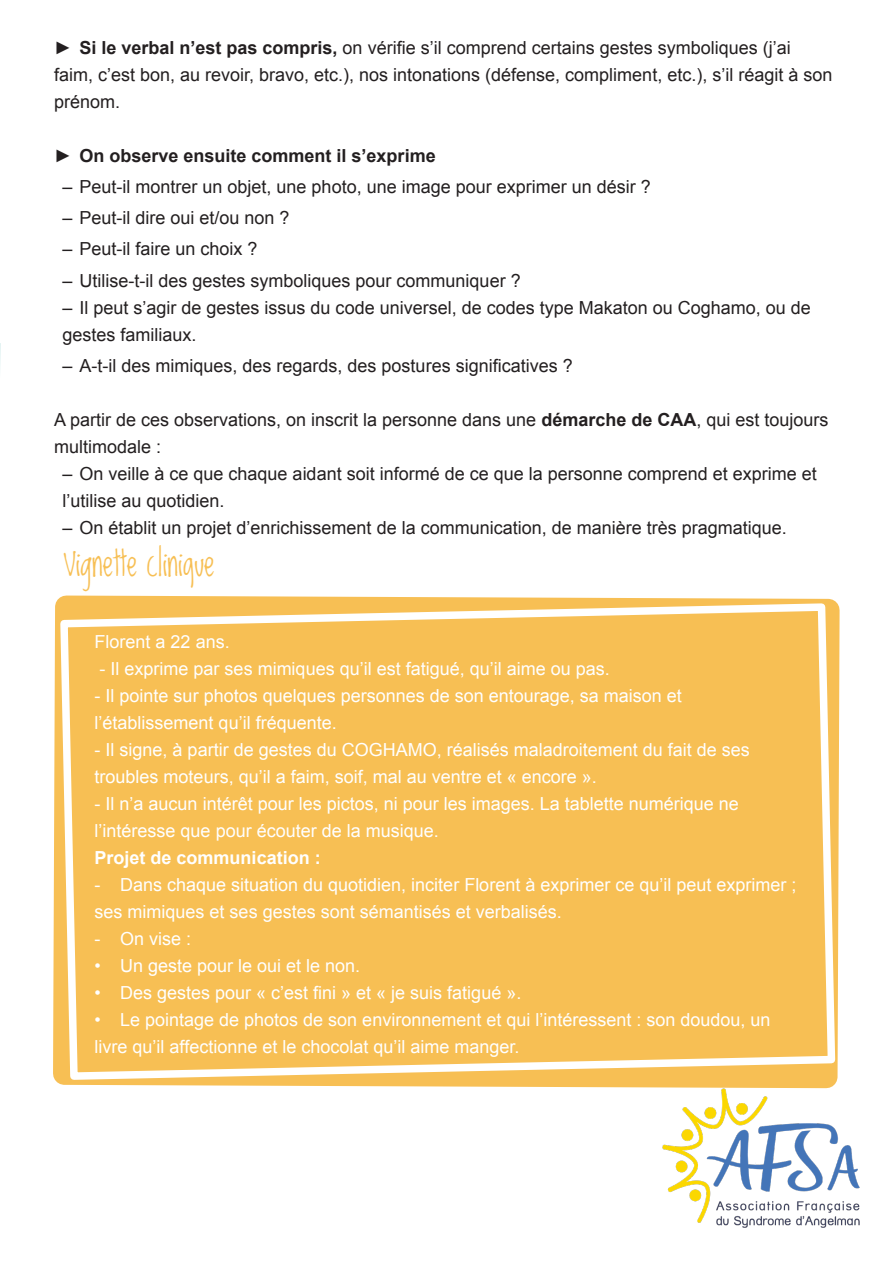
<style>
.page{position:relative;width:893px;height:1263px;background:#fff}
.page>*{position:absolute;margin:0;border:0;box-sizing:border-box;transform-origin:0 0}
.t1{font:31.5px "Lovedbythe King";color:#f7bf54}
.t2{font:18px/27px "Arial";color:#231f20}
.t3{font:18px/27px "Arial";color:#fff}
.t4{font:700 18px "Arial";color:#231f20}
.t5{font:700 18px "Arial";color:#fff}
.s1{font-weight:700}
.s2{font-weight:400}
</style>
<div class="page">
<img style="left:662px;top:1099px;width:198px;height:129px">
<hr style="left:0;top:343px;width:1px;height:37px;background:#44b1aa">
<svg style="left:53px;top:595px;width:787px;height:504px"></svg>
<div style="left:56px;top:599px;width:783px;height:485px;background:#f7bf54"></div>
<p class="t2" style="left:54px;top:34px;width:780px">► <span class="s1">Si le verbal n’est pas compris,</span> on vérifie s’il comprend certains gestes symboliques (j’ai faim, c’est bon, au revoir, bravo, etc.), nos intonations (défense, compliment, etc.), s’il réagit à son prénom.</p>
<p class="t4" style="left:54px;top:143px;width:383px"><span class="s2">►</span> On observe ensuite comment il s’exprime</p>
<p class="t2" style="left:63px;top:173px;width:590px">– Peut-il montrer un objet, une photo, une image pour exprimer un désir ?</p>
<p class="t2" style="left:63px;top:204px;width:229px">– Peut-il dire oui et/ou non ?</p>
<p class="t2" style="left:63px;top:236px;width:197px">– Peut-il faire un choix ?</p>
<p class="t2" style="left:63px;top:267px;width:460px">– Utilise-t-il des gestes symboliques pour communiquer ?</p>
<p class="t2" style="left:63px;top:294px;width:750px">– Il peut s’agir de gestes issus du code universel, de codes type Makaton ou Coghamo, ou de gestes familiaux.</p>
<p class="t2" style="left:63px;top:352px;width:512px">– A-t-il des mimiques, des regards, des postures significatives ?</p>
<p class="t2" style="left:54px;top:406px;width:776px">A partir de ces observations, on inscrit la personne dans une <span class="s1">démarche de CAA</span>, qui est toujours multimodale :</p>
<p class="t2" style="left:63px;top:460px;width:756px">– On veille à ce que chaque aidant soit informé de ce que la personne comprend et exprime et l’utilise au quotidien.</p>
<p class="t2" style="left:63px;top:514px;width:726px">– On établit un projet d’enrichissement de la communication, de manière très pragmatique.</p>
<p class="t1" style="left:63px;top:547px;width:153px">Vignette clinique</p>
<p class="t3" style="left:95px;top:628px;width:137px">Florent a 22 ans.</p>
<p class="t3" style="left:100px;top:655px;width:512px">- Il exprime par ses mimiques qu’il est fatigué, qu’il aime ou pas.</p>
<p class="t3" style="left:95px;top:682px;width:589px">- Il pointe sur photos quelques personnes de son entourage, sa maison et l’établissement qu’il fréquente.</p>
<p class="t3" style="left:95px;top:736px;width:657px">- Il signe, à partir de gestes du COGHAMO, réalisés maladroitement du fait de ses troubles moteurs, qu’il a faim, soif, mal au ventre et « encore ».</p>
<p class="t3" style="left:95px;top:790px;width:646px">- Il n’a aucun intérêt pour les pictos, ni pour les images. La tablette numérique ne l’intéresse que pour écouter de la musique.</p>
<p class="t5" style="left:95px;top:846px;width:228px">Projet de communication :</p>
<p class="t3" style="left:95px;top:871px;width:703px">- Dans chaque situation du quotidien, inciter Florent à exprimer ce qu’il peut exprimer ; ses mimiques et ses gestes sont sémantisés et verbalisés.</p>
<p class="t3" style="left:95px;top:925px;width:98px">- On vise :</p>
<p class="t3" style="left:95px;top:952px;width:267px">• Un geste pour le oui et le non.</p>
<p class="t3" style="left:95px;top:979px;width:428px">• Des gestes pour « c’est fini » et « je suis fatigué ».</p>
<p class="t3" style="left:95px;top:1006px;width:677px">• Le pointage de photos de son environnement et qui l’intéressent : son doudou, un livre qu’il affectionne et le chocolat qu’il aime manger.</p>
</div>
